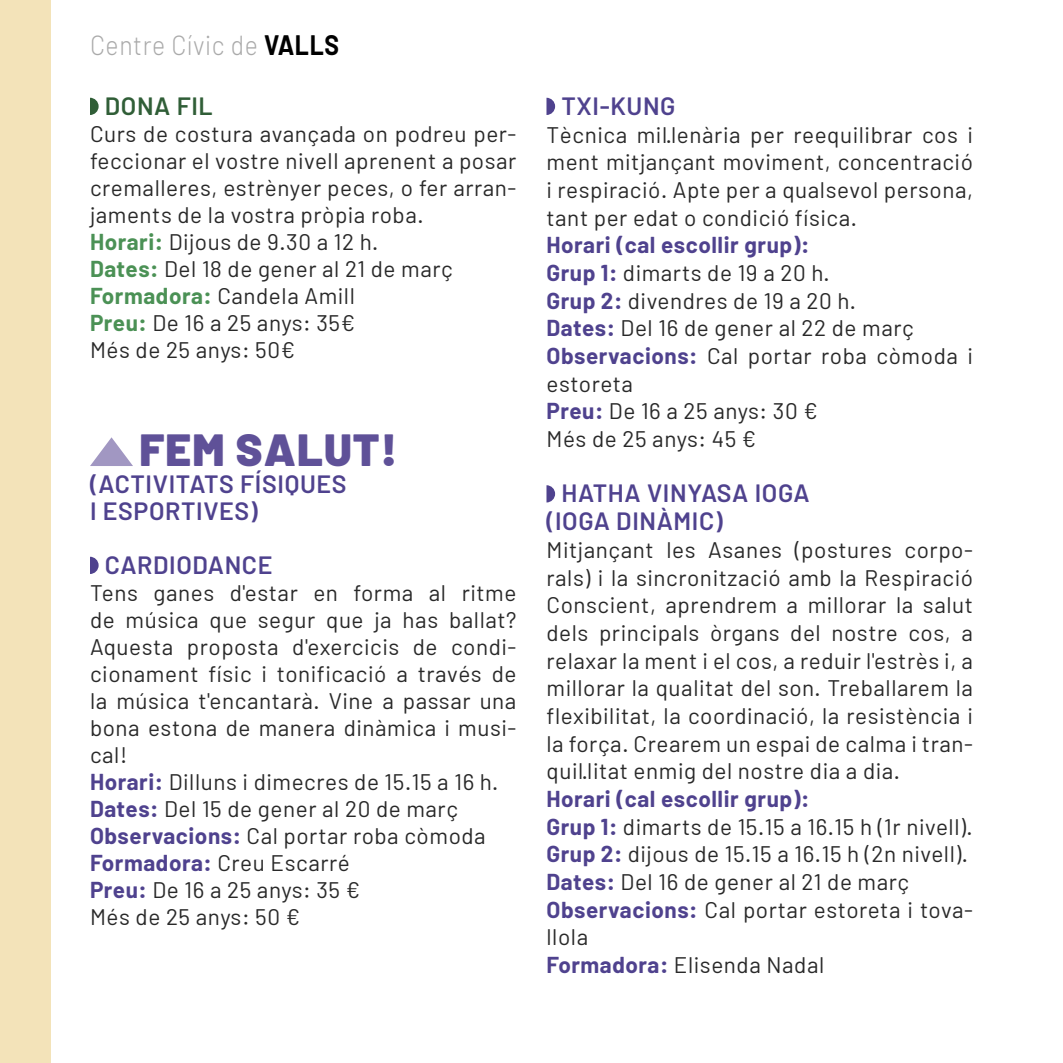
<style>
.page{position:relative;width:1063px;height:1063px;background:#fff}
.page>*{position:absolute;margin:0;border:0;box-sizing:border-box;transform-origin:0 0}
.t1{font:900 45px "Barlow";letter-spacing:.025em;color:#5f5198}
.t2{font:300 27.5px "Barlow";letter-spacing:.025em;color:#aaa;scale:.9 1}
.t3{font:600 25px/27.8px "Barlow";letter-spacing:.025em;color:#4f428e}
.t4{font:600 25px "Barlow";letter-spacing:.025em;color:#305e37}
.t5{font:22.5px/27.8px "Barlow";letter-spacing:.025em;color:#292929}
.s1{font-weight:700;color:#000}
.s2{font-weight:700;color:#4b9155}
.s3{font-weight:700;color:#4f428e}
</style>
<div class="page">
<div style="left:0;top:0;width:51px;height:1063px;background:#f3e3b9"></div>
<svg style="left:546px;top:98px;width:9px;height:17px"></svg>
<svg style="left:546px;top:485px;width:9px;height:17px"></svg>
<svg style="left:90px;top:98px;width:9px;height:17px"></svg>
<svg style="left:90px;top:557px;width:9px;height:17px"></svg>
<svg style="left:90px;top:437px;width:43px;height:29px"></svg>
<p class="t2" style="left:90px;top:28px;width:278px">Centre Cívic de <span class="s1">VALLS</span></p>
<p class="t4" style="left:105px;top:90px;width:110px">DONA FIL</p>
<p class="t5" style="left:90px;top:120px;width:428px;line-height:27px">Curs de costura avançada on podreu per&shy;feccionar el vostre nivell aprenent a posar cremalleres, estrènyer peces, o fer arran&shy;jaments de la vostra pròpia roba.<br><span class="s2">Horari:</span> Dijous de 9.30 a 12 h.<br><span class="s2">Dates:</span> Del 18 de gener al 21 de març<br><span class="s2">Formadora:</span> Candela Amill<br><span class="s2">Preu:</span> De 16 a 25 anys: 35€<br>Més de 25 anys: 50€</p>
<h1 class="t1" style="left:140px;top:422px;width:259px">FEM SALUT!</h1>
<p class="t3" style="left:90px;top:470px;width:258px;line-height:27px">(ACTIVITATS FÍSIQUES<br>I ESPORTIVES)</p>
<p class="t3" style="left:105px;top:551px;width:169px">CARDIODANCE</p>
<p class="t5" style="left:90px;top:579px;width:428px;line-height:27px">Tens ganes d'estar en forma al ritme de música que segur que ja has ballat?<br>Aquesta proposta d'exercicis de condi&shy;cionament físic i tonificació a través de la música t'encantarà. Vine a passar una bona estona de manera dinàmica i musi&shy;cal!<br><span class="s3">Horari:</span> Dilluns i dimecres de 15.15 a 16 h.<br><span class="s3">Dates:</span> Del 15 de gener al 20 de març<br><span class="s3">Observacions:</span> Cal portar roba còmoda<br><span class="s3">Formadora:</span> Creu Escarré<br><span class="s3">Preu:</span> De 16 a 25 anys: 35 €<br>Més de 25 anys: 50 €</p>
<p class="t3" style="left:561px;top:92px;width:116px">TXI-KUNG</p>
<p class="t5" style="left:546px;top:120px;width:428px;text-align:justify">Tècnica mil·lenària per reequilibrar cos i ment mitjançant moviment, concentració i respiració. Apte per a qualsevol persona, tant per edat o condició física.</p>
<p class="t5" style="left:546px;top:231px;width:428px"><span class="s3">Horari (cal escollir grup):<br>Grup 1:</span> dimarts de 19 a 20 h.<br><span class="s3">Grup 2:</span> divendres de 19 a 20 h.<br><span class="s3">Dates:</span> Del 16 de gener al 22 de març<br><span class="s3">Observacions:</span> Cal portar roba còmoda i estoreta<br><span class="s3">Preu:</span> De 16 a 25 anys: 30 €<br>Més de 25 anys: 45 €</p>
<p class="t3" style="left:546px;top:479px;width:265px;text-indent:15px">HATHA VINYASA IOGA (IOGA DINÀMIC)</p>
<p class="t5" style="left:546px;top:535px;width:428px;text-align:justify">Mitjançant les Asanes (postures corpo&shy;rals) i la sincronització amb la Respiració Conscient, aprendrem a millorar la salut dels principals òrgans del nostre cos, a relaxar la ment i el cos, a reduir l'estrès i, a millorar la qualitat del son. Treballarem la flexibilitat, la coordinació, la resistència i la força. Crearem un espai de calma i tran&shy;quil·litat enmig del nostre dia a dia.</p>
<p class="t5" style="left:546px;top:784px;width:428px"><span class="s3">Horari (cal escollir grup):<br>Grup 1:</span> dimarts de 15.15 a 16.15 h (1r nivell).<br><span class="s3">Grup 2:</span> dijous de 15.15 a 16.15 h (2n nivell).<br><span class="s3">Dates:</span> Del 16 de gener al 21 de març<br><span class="s3">Observacions:</span> Cal portar estoreta i tova&shy;llola<br><span class="s3">Formadora:</span> Elisenda Nadal</p>
</div>
